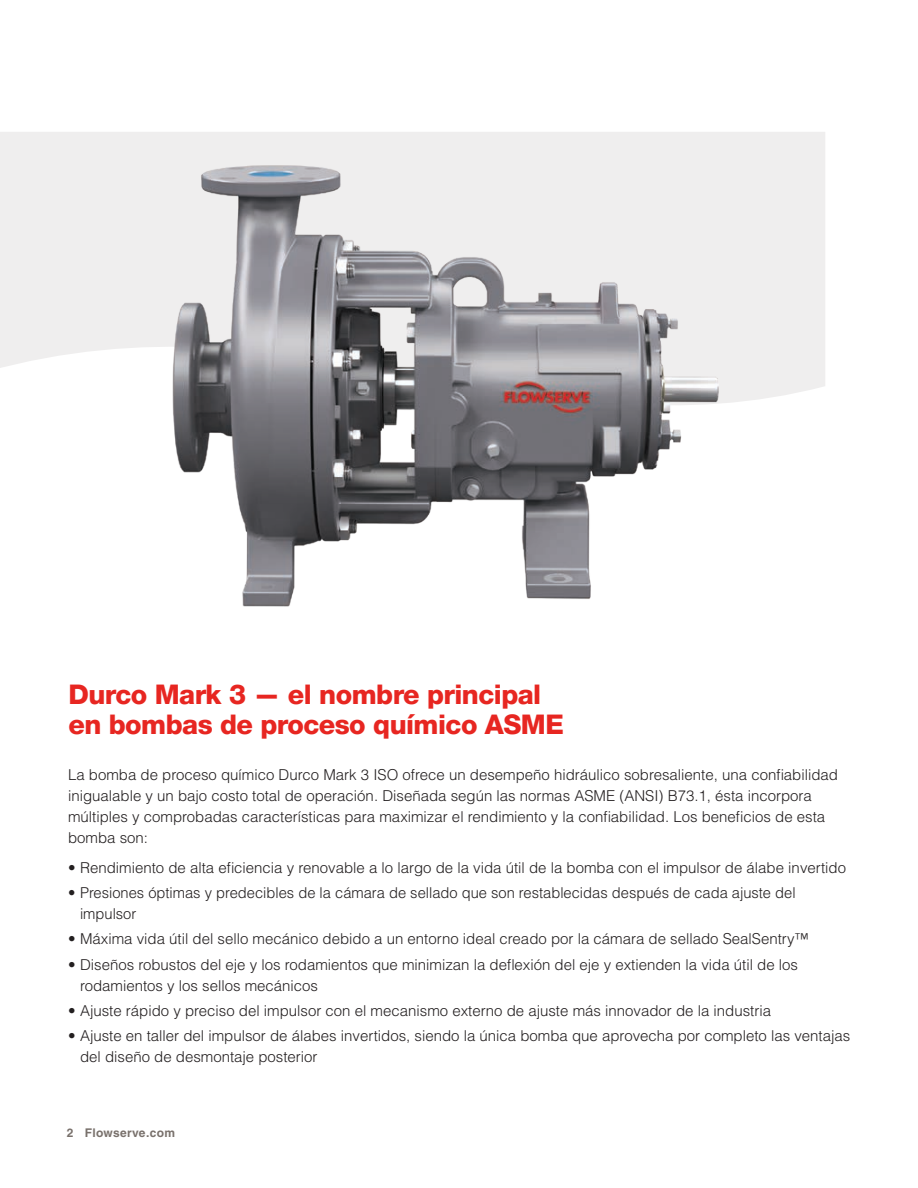
<style>
.page{position:relative;width:918px;height:1188px;background:#fff}
.page>*{position:absolute;margin:0;border:0;box-sizing:border-box;transform-origin:0 0}
.Headline_Level_1__re{font:800 27px/30px "Helvetica Neue LT Pro";letter-spacing:-.02em;color:#e72621}
.Body_copy{font:300 15px/21px "Helvetica LT Std";color:#231f20}
.t1{font:700 12px "Helvetica LT Std";letter-spacing:.025em;color:#79716c}
</style>
<div class="page">
<svg style="left:0;top:132px;width:825px;height:268px;background:#f0efef"></svg>
<img style="left:139px;top:139px;width:614px;height:468px">
<p class="Headline_Level_1__re" style="left:68px;top:679px;width:497px">Durco Mark 3 — el nombre principal en bombas de proceso químico ASME</p>
<p class="Body_copy" style="left:68px;top:764px;width:772px">La bomba de proceso químico Durco Mark 3 ISO ofrece un desempeño hidráulico sobresaliente, una confiabilidad inigualable y un bajo costo total de operación. Diseñada según las normas ASME (ANSI) B73.1, ésta incorpora múltiples y comprobadas características para maximizar el rendimiento y la confiabilidad. Los beneficios de esta bomba son:</p>
<p class="Body_copy" style="left:68px;top:857px;width:780px">• Rendimiento de alta eficiencia y renovable a lo largo de la vida útil de la bomba con el impulsor de álabe invertido</p>
<p class="Body_copy" style="left:80px;top:882px;width:717px;text-indent:-12px">• Presiones óptimas y predecibles de la cámara de sellado que son restablecidas después de cada ajuste del impulsor</p>
<p class="Body_copy" style="left:68px;top:928px;width:742px">• Máxima vida útil del sello mecánico debido a un entorno ideal creado por la cámara de sellado SealSentry™</p>
<p class="Body_copy" style="left:80px;top:954px;width:720px;text-indent:-12px">• Diseños robustos del eje y los rodamientos que minimizan la deflexión del eje y extienden la vida útil de los rodamientos y los sellos mecánicos</p>
<p class="Body_copy" style="left:68px;top:1000px;width:705px">• Ajuste rápido y preciso del impulsor con el mecanismo externo de ajuste más innovador de la industria</p>
<p class="Body_copy" style="left:80px;top:1025px;width:772px;text-indent:-12px">• Ajuste en taller del impulsor de álabes invertidos, siendo la única bomba que aprovecha por completo las ventajas del diseño de desmontaje posterior</p>
<p class="t1" style="left:67px;top:1125px;width:110px">2 Flowserve.com</p>
</div>
